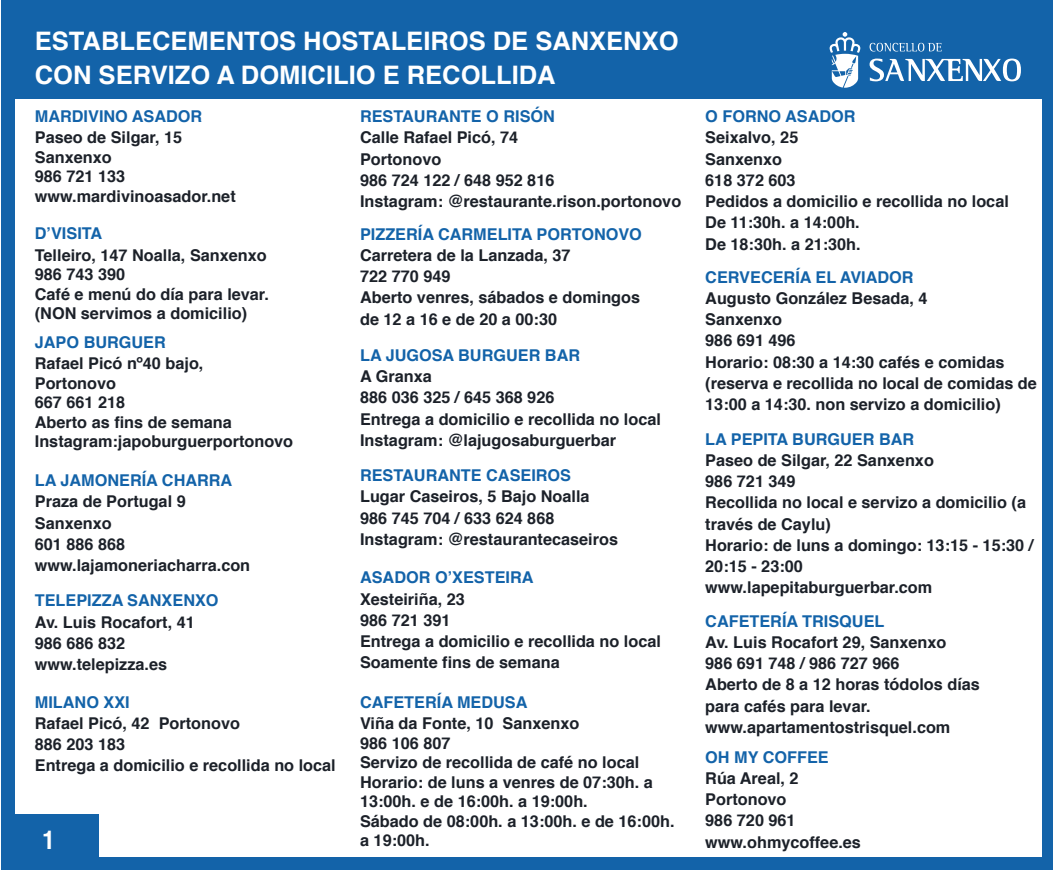
<style>
.page{position:relative;width:1053px;height:870px;background:#fff}
.page>*{position:absolute;margin:0;border:0;box-sizing:border-box;transform-origin:0 0}
.t1{font:700 26px "Helvetica";color:#fff;scale:.89 1}
.t2{font:700 25.5px/34px "Helvetica";color:#fff}
.t3{font:700 16.25px/21.2px "Helvetica";color:#1c2129}
.t4{font:700 16.25px "Helvetica";color:#1363a9}
</style>
<div class="page">
<div style="left:2px;top:0;width:1050px;height:870px;background:#1363a9"></div>
<div style="left:15px;top:99px;width:1026px;height:758px;background:#fff"></div>
<svg style="left:829px;top:32px;width:32px;height:56px"></svg>
<svg style="left:869px;top:43px;width:72px;height:9px"></svg>
<svg style="left:869px;top:59px;width:151px;height:22px"></svg>
<div style="left:14px;top:814px;width:85px;height:49px;background:#1363a9"></div>
<h2 class="t2" style="left:35px;top:24px;width:645px">ESTABLECEMENTOS HOSTALEIROS DE SANXENXO<br>CON SERVIZO A DOMICILIO E RECOLLIDA</h2>
<p class="t4" style="left:35px;top:103px;width:169px">MARDIVINO ASADOR</p>
<p class="t3" style="left:35px;top:128px;width:202px;line-height:19.5px">Paseo de Silgar, 15<br>Sanxenxo<br>986 721 133 www.mardivinoasador.net</p>
<p class="t4" style="left:35px;top:221px;width:69px">D’VISITA</p>
<p class="t3" style="left:35px;top:245px;width:235px;line-height:19.5px">Telleiro, 147 Noalla, Sanxenxo<br>986 743 390<br>Café e menú do día para levar. (NON servimos a domicilio)</p>
<p class="t4" style="left:35px;top:329px;width:132px">JAPO BURGUER</p>
<p class="t3" style="left:35px;top:354px;width:260px;line-height:19.5px">Rafael Picó nº40 bajo,<br>Portonovo<br>667 661 218<br>Aberto as fins de semana<br>Instagram:japoburguerportonovo</p>
<p class="t4" style="left:35px;top:467px;width:199px">LA JAMONERÍA CHARRA</p>
<p class="t3" style="left:35px;top:491px;width:217px">Praza de Portugal 9<br>Sanxenxo<br>601 886 868 www.lajamoneriacharra.con</p>
<p class="t4" style="left:35px;top:588px;width:185px">TELEPIZZA SANXENXO</p>
<p class="t3" style="left:35px;top:612px;width:161px">Av. Luis Rocafort, 41<br>986 686 832 www.telepizza.es</p>
<p class="t4" style="left:360px;top:103px;width:196px">RESTAURANTE O RISÓN</p>
<p class="t3" style="left:360px;top:127px;width:323px">Calle Rafael Picó, 74<br>Portonovo<br>986 724 122 / 648 952 816<br>Instagram: @restaurante.rison.portonovo</p>
<p class="t4" style="left:360px;top:221px;width:283px">PIZZERÍA CARMELITA PORTONOVO</p>
<p class="t3" style="left:360px;top:245px;width:281px">Carretera de la Lanzada, 37<br>722 770 949<br>Aberto venres, sábados e domingos de 12 a 16 e de 20 a 00:30</p>
<p class="t4" style="left:360px;top:342px;width:221px">LA JUGOSA BURGUER BAR</p>
<p class="t3" style="left:360px;top:366px;width:302px">A Granxa<br>886 036 325 / 645 368 926<br>Entrega a domicilio e recollida no local<br>Instagram: @lajugosaburguerbar</p>
<p class="t4" style="left:360px;top:462px;width:212px">RESTAURANTE CASEIROS</p>
<p class="t3" style="left:360px;top:486px;width:259px">Lugar Caseiros, 5 Bajo Noalla<br>986 745 704 / 633 624 868<br>Instagram: @restaurantecaseiros</p>
<p class="t4" style="left:360px;top:565px;width:175px">ASADOR O’XESTEIRA</p>
<p class="t3" style="left:360px;top:589px;width:302px">Xesteiriña, 23<br>986 721 391<br>Entrega a domicilio e recollida no local<br>Soamente fins de semana</p>
<p class="t4" style="left:35px;top:689px;width:96px">MILANO XXI</p>
<p class="t3" style="left:35px;top:713px;width:302px">Rafael Picó, 42 Portonovo<br>886 203 183<br>Entrega a domicilio e recollida no local</p>
<p class="t4" style="left:360px;top:689px;width:169px">CAFETERÍA MEDUSA</p>
<p class="t3" style="left:360px;top:714px;width:316px;line-height:19.5px">Viña da Fonte, 10 Sanxenxo<br>986 106 807<br>Servizo de recollida de café no local<br>Horario: de luns a venres de 07:30h. a<br>13:00h. e de 16:00h. a 19:00h.<br>Sábado de 08:00h. a 13:00h. e de 16:00h.</p>
<h1 class="t1" style="left:42px;top:819px;width:16px">1</h1>
<p class="t3" style="left:360px;top:830px;width:71px">a 19:00h.</p>
<p class="t4" style="left:705px;top:103px;width:152px">O FORNO ASADOR</p>
<p class="t3" style="left:705px;top:127px;width:305px">Seixalvo, 25<br>Sanxenxo<br>618 372 603<br>Pedidos a domicilio e recollida no local<br>De 11:30h. a 14:00h.<br>De 18:30h. a 21:30h.</p>
<p class="t4" style="left:705px;top:264px;width:210px">CERVECERÍA EL AVIADOR</p>
<p class="t3" style="left:705px;top:288px;width:333px">Augusto González Besada, 4<br>Sanxenxo<br>986 691 496<br>Horario: 08:30 a 14:30 cafés e comidas (reserva e recollida no local de comidas de<br>13:00 a 14:30. non servizo a domicilio)</p>
<p class="t4" style="left:705px;top:426px;width:210px">LA PEPITA BURGUER BAR</p>
<p class="t3" style="left:705px;top:450px;width:329px">Paseo de Silgar, 22 Sanxenxo<br>986 721 349<br>Recollida no local e servizo a domicilio (a través de Caylu)<br>Horario: de luns a domingo: 13:15 - 15:30 /<br>20:15 - 23:00 www.lapepitaburguerbar.com</p>
<p class="t4" style="left:705px;top:608px;width:181px">CAFETERÍA TRISQUEL</p>
<p class="t3" style="left:705px;top:632px;width:276px">Av. Luis Rocafort 29, Sanxenxo<br>986 691 748 / 986 727 966<br>Aberto de 8 a 12 horas tódolos días para cafés para levar. www.apartamentostrisquel.com</p>
<p class="t4" style="left:705px;top:744px;width:125px">OH MY COFFEE</p>
<p class="t3" style="left:705px;top:768px;width:157px">Rúa Areal, 2<br>Portonovo<br>986 720 961 www.ohmycoffee.es</p>
</div>
